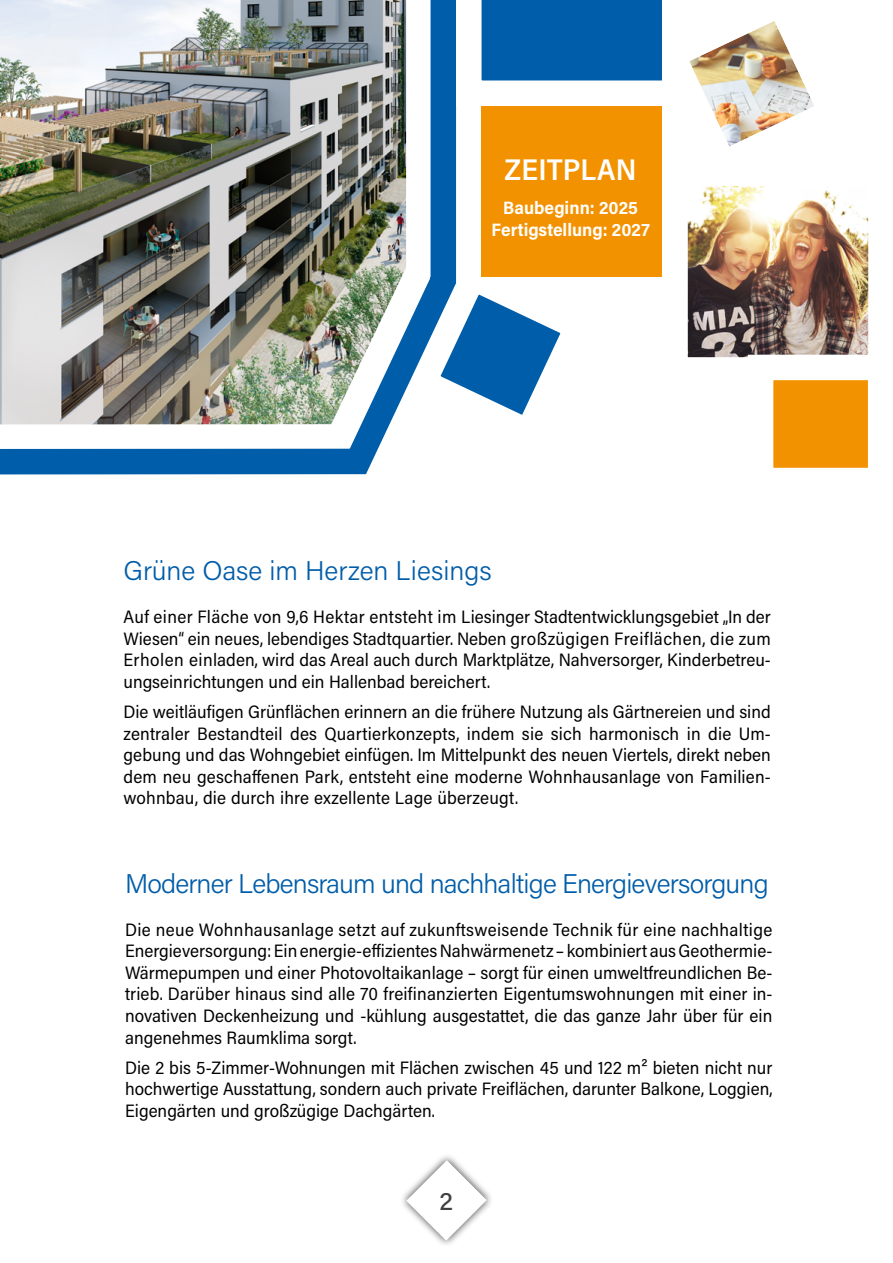
<style>
.page{position:relative;width:893px;height:1263px;background:#fff}
.page>*{position:absolute;margin:0;border:0;box-sizing:border-box;transform-origin:0 0}
.Absatzformat_8{font:600 30px "Acumin Pro Semi Cond";letter-spacing:.005em;color:#fff}
.Absatzformat_12{font:300 27px "Acumin Pro";letter-spacing:-.03em;color:#005da9}
.Absatzformat_11{font:300 27px "Acumin Pro";color:#005da9}
.t1{font:500 25.5px "Acumin Pro";color:#3f3f3e}
.Absatz_haupt{font:18px/21.6px "Acumin Pro Semi Cond";color:#000;text-align:justify}
.Absatzformat_13{font:18px/21.6px "Acumin Pro Semi Cond";color:#000;text-align:justify}
.Absatzformat_10{font:700 18px "Acumin Pro Semi Cond";color:#fff}
.Absatzformat_9{font:700 18px "Acumin Pro Semi Cond";color:#fff}
</style>
<div class="page">
<svg style="left:469px;top:243px;width:142px;height:172px"></svg>
<svg style="left:0;top:0;width:469px;height:475px"></svg>
<div style="left:482px;top:105px;width:180px;height:171px;background:#f39200"></div>
<img style="left:0;top:0;width:406px;height:424px">
<svg style="left:443px;top:0;width:371px;height:198px"></svg>
<img style="left:649px;top:148px;width:220px;height:210px">
<div style="left:399px;top:1153px;width:95px;height:95px;background:#000;opacity:.75"></div>
<svg style="left:406px;top:1160px;width:81px;height:81px"></svg>
<svg style="left:735px;top:342px;width:134px;height:126px"></svg>
<p class="Absatzformat_8" style="left:505px;top:148px;width:133px">ZEITPLAN</p>
<p class="Absatzformat_9" style="left:503px;top:195px;width:136px">Baubeginn: 2025</p>
<p class="Absatzformat_10" style="left:491px;top:217px;width:160px">Fertigstellung: 2027</p>
<p class="Absatzformat_11" style="left:123px;top:552px;width:370px">Grüne Oase im Herzen Liesings</p>
<p class="Absatz_haupt" style="left:123px;top:605px;width:649px">Auf einer Fläche von 9,6 Hektar entsteht im Liesinger Stadtentwicklungsgebiet „In der Wiesen“ ein neues, lebendiges Stadtquartier. Neben großzügigen Freiflächen, die zum Erholen einladen, wird das Areal auch durch Marktplätze, Nahversorger, Kinderbetreu&shy;ungseinrichtungen und ein Hallenbad bereichert.</p>
<p class="Absatz_haupt" style="left:123px;top:700px;width:649px">Die weitläufigen Grünflächen erinnern an die frühere Nutzung als Gärtnereien und sind zentraler Bestandteil des Quartierkonzepts, indem sie sich harmonisch in die Um&shy;gebung und das Wohngebiet einfügen. Im Mittelpunkt des neuen Viertels, direkt neben dem neu geschaffenen Park, entsteht eine moderne Wohnhausanlage von Familien&shy;wohnbau, die durch ihre exzellente Lage überzeugt.</p>
<p class="Absatzformat_12" style="left:125px;top:865px;width:645px">Moderner Lebensraum und nachhaltige Energieversorgung</p>
<p class="Absatzformat_13" style="left:125px;top:918px;width:649px">Die neue Wohnhausanlage setzt auf zukunftsweisende Technik für eine nachhaltige Energieversorgung: Ein energie-effizientes Nahwärmenetz – kombiniert aus Geothermie-Wärmepumpen und einer Photovoltaikanlage – sorgt für einen umweltfreundlichen Be&shy;trieb. Darüber hinaus sind alle 70 freifinanzierten Eigentumswohnungen mit einer in&shy;novativen Deckenheizung und -kühlung ausgestattet, die das ganze Jahr über für ein angenehmes Raumklima sorgt.</p>
<p class="Absatz_haupt" style="left:125px;top:1056px;width:649px">Die 2 bis 5-Zimmer-Wohnungen mit Flächen zwischen 45 und 122 m² bieten nicht nur hochwertige Ausstattung, sondern auch private Freiflächen, darunter Balkone, Loggien, Eigengärten und großzügige Dachgärten.</p>
<p class="t1" style="left:439px;top:1183px;width:15px">2</p>
</div>
